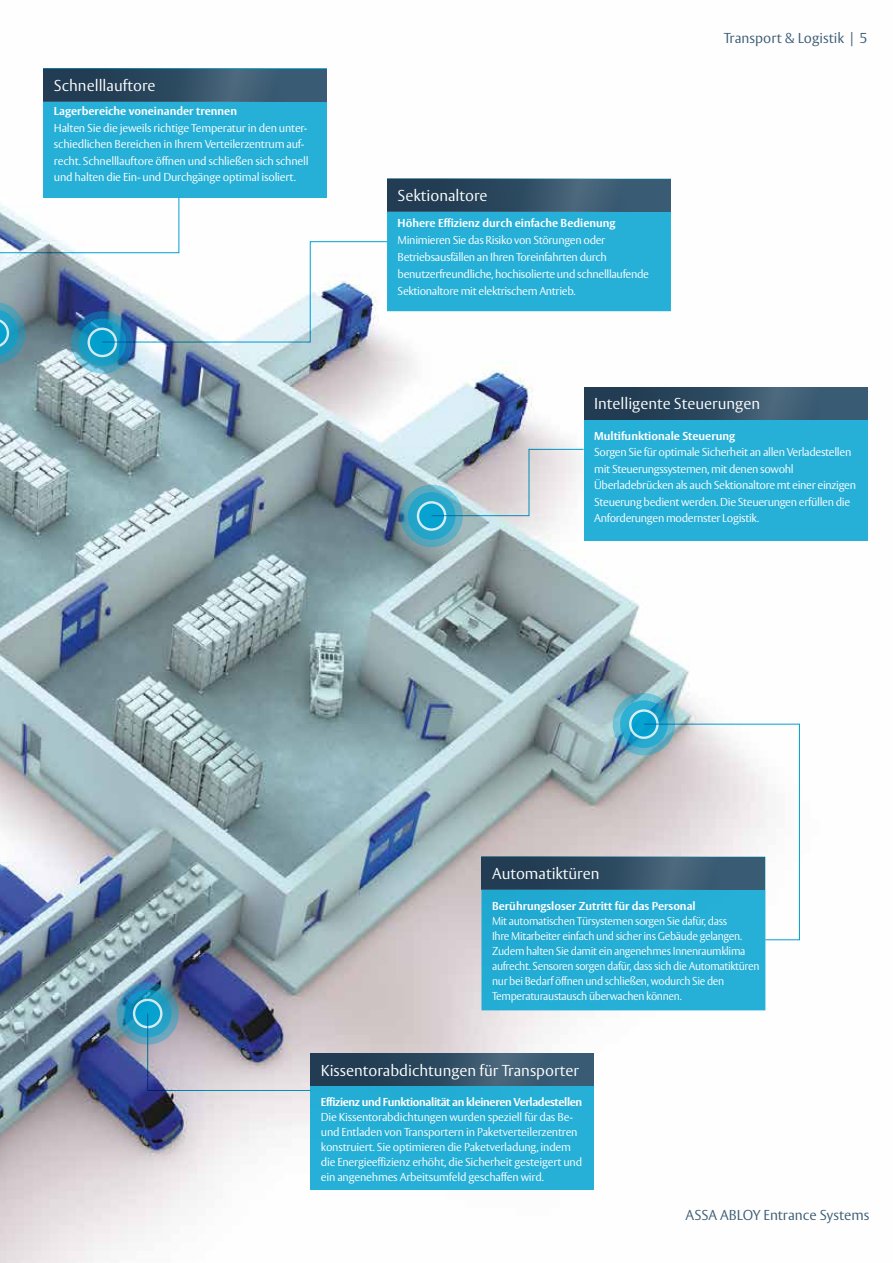
<style>
.page{position:relative;width:893px;height:1263px;background:#fff}
.page>*{position:absolute;margin:0;border:0;box-sizing:border-box;transform-origin:0 0}
.t1{font:300 15.6px "ASSA Vesta";color:#fff}
.t2{font:300 14.25px "ASSA Vesta";color:#395b73}
.t3{font:300 11.4px/16.5px "ASSA Vesta";letter-spacing:-.03em;color:#fff}
.t4{font:300 11.4px/15px "ASSA Vesta";letter-spacing:-.03em;color:#fff;scale:.96 1}
.t5{font:700 11.4px "ASSA Vesta";color:#fff}
.t6{font:700 11.4px "ASSA Vesta";letter-spacing:-.03em;color:#fff}
</style>
<div class="page">
<img style="left:0;top:178px;width:868px;height:1085px">
<svg style="left:400px;top:485px;width:63px;height:62px"></svg>
<svg style="left:408px;top:492px;width:47px;height:48px"></svg>
<svg style="left:418px;top:502px;width:27px;height:28px"></svg>
<div style="left:417px;top:501px;width:29px;height:30px;border:2px solid #fff;border-radius:50%"></div>
<svg style="left:71px;top:311px;width:63px;height:63px"></svg>
<svg style="left:117px;top:982px;width:62px;height:63px"></svg>
<svg style="left:124px;top:990px;width:47px;height:47px"></svg>
<div style="left:134px;top:1000px;width:27px;height:27px;background:#00a3d2;border-radius:50%"></div>
<div style="left:133px;top:999px;width:29px;height:29px;border:2px solid #fff;border-radius:50%"></div>
<svg style="left:613px;top:693px;width:62px;height:62px"></svg>
<svg style="left:620px;top:700px;width:48px;height:48px"></svg>
<svg style="left:630px;top:710px;width:27px;height:28px"></svg>
<div style="left:629px;top:709px;width:30px;height:30px;border:2px solid #fff;border-radius:50%"></div>
<div style="left:583px;top:387px;width:284px;height:154px;background:#26b0d8"></div>
<svg style="left:583px;top:387px;width:284px;height:33px;background:#325066"></svg>
<div style="left:310px;top:1053px;width:284px;height:137px;background:#25afd7"></div>
<svg style="left:311px;top:1085px;width:283px;height:1px"></svg>
<svg style="left:311px;top:1053px;width:283px;height:32px;background:#314f65"></svg>
<div style="left:43px;top:68px;width:284px;height:130px;background:#26b0d8"></div>
<svg style="left:43px;top:68px;width:284px;height:33px;background:#305168"></svg>
<img style="left:147px;top:1013px;width:164px;height:78px">
<svg style="left:0;top:179px;width:671px;height:185px"></svg>
<svg style="left:431px;top:449px;width:153px;height:67px;background:#c5cfd4"></svg>
<svg style="left:481px;top:723px;width:319px;height:287px;background:#7db5c7"></svg>
<h1 class="t1" style="left:54px;top:76px;width:103px">Schnelllauftore</h1>
<p class="t5" style="left:54px;top:104px;width:185px">Lagerbereiche voneinander trennen</p>
<p class="t3" style="left:54px;top:120px;width:256px">Halten Sie die jeweils richtige Temperatur in den unter&shy;schiedlichen Bereichen in Ihrem Verteilerzentrum auf&shy;recht. Schnelllauftore öffnen und schließen sich schnell und halten die Ein- und Durchgänge optimal isoliert.</p>
<h1 class="t1" style="left:398px;top:186px;width:91px">Sektionaltore</h1>
<p class="t5" style="left:398px;top:216px;width:219px">Höhere Effizienz durch einfache Bedienung</p>
<p class="t3" style="left:398px;top:232px;width:253px;line-height:17.1px">Minimieren Sie das Risiko von Störungen oder Betriebsausfällen an Ihren Toreinfahrten durch benutzerfreundliche, hochisolierte und schnelllaufende Sektionaltore mit elektrischem Antrieb.</p>
<p class="t2" style="left:724px;top:29px;width:145px">Transport &amp; Logistik | 5</p>
<h1 class="t1" style="left:594px;top:394px;width:168px">Intelligente Steuerungen</h1>
<p class="t5" style="left:594px;top:429px;width:143px">Multifunktionale Steuerung</p>
<p class="t3" style="left:594px;top:445px;width:263px">Sorgen Sie für optimale Sicherheit an allen Verladestellen mit Steuerungssystemen, mit denen sowohl Überladebrücken als auch Sektionaltore mt einer einzigen Steuerung bedient werden. Die Steuerungen erfüllen die Anforderungen modernster Logistik.</p>
<h1 class="t1" style="left:492px;top:864px;width:109px">Automatiktüren</h1>
<p class="t5" style="left:492px;top:898px;width:205px">Berührungsloser Zutritt für das Personal</p>
<p class="t4" style="left:492px;top:913px;width:280px">Mit automatischen Türsystemen sorgen Sie dafür, dass<br>Ihre Mitarbeiter einfach und sicher ins Gebäude gelangen.<br>Zudem halten Sie damit ein angenehmes Innenraumklima aufrecht. Sensoren sorgen dafür, dass sich die Automatiktüren nur bei Bedarf öffnen und schließen, wodurch Sie den Temperaturaustausch überwachen können.</p>
<h1 class="t1" style="left:321px;top:1061px;width:260px">Kissentorabdichtungen für Transporter</h1>
<p class="t6" style="left:321px;top:1095px;width:263px">Effizienz und Funktionalität an kleineren Verladestellen</p>
<p class="t3" style="left:321px;top:1110px;width:263px;line-height:15px">Die Kissentorabdichtungen wurden speziell für das Be&shy;und Entladen von Transportern in Paketverteilerzentren konstruiert. Sie optimieren die Paketverladung, indem die Energieeffizienz erhöht, die Sicherheit gesteigert und ein angenehmes Arbeitsumfeld geschaffen wird.</p>
<p class="t2" style="left:685px;top:1207px;width:185px">ASSA ABLOY Entrance Systems</p>
</div>
